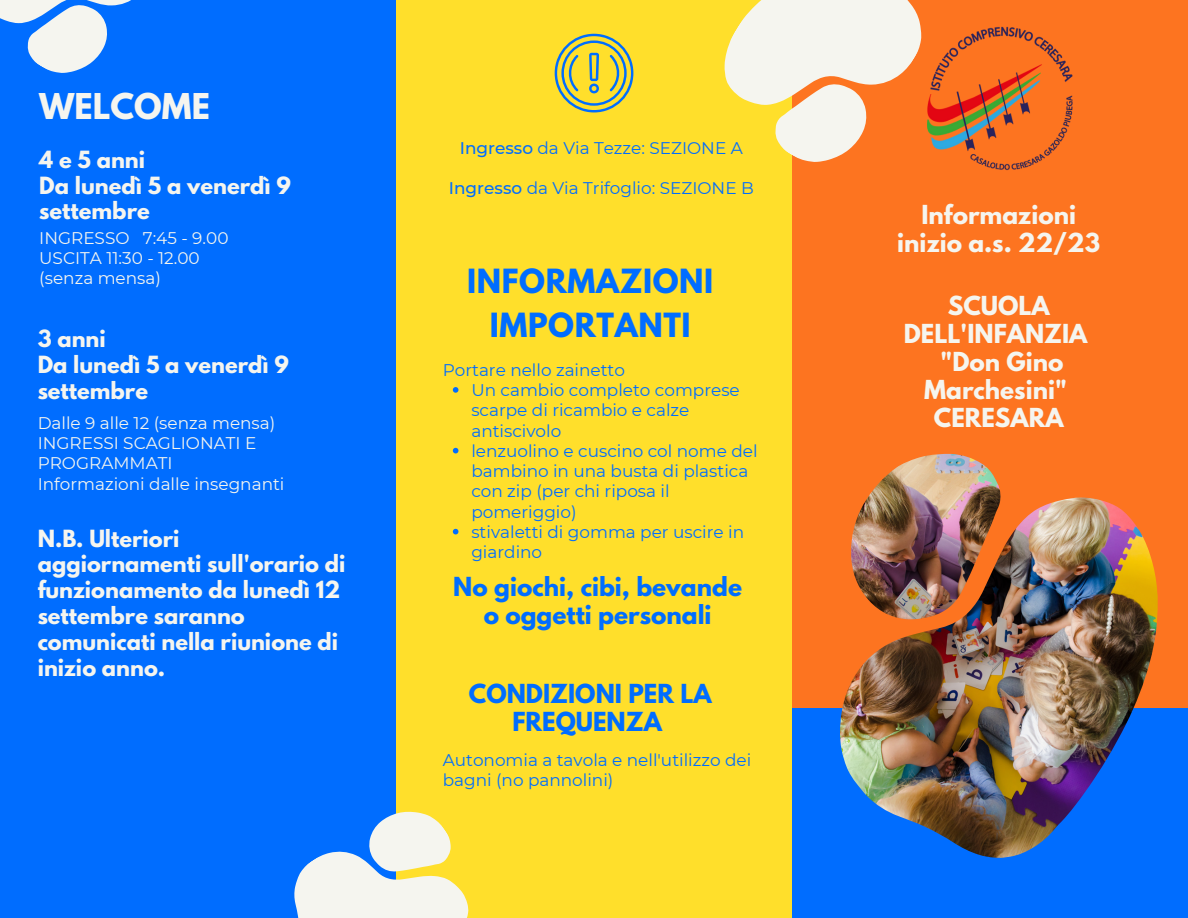
<style>
.page{position:relative;width:1188px;height:918px;background:#fd7420}
.page>*{position:absolute;margin:0;border:0;box-sizing:border-box;transform-origin:0 0}
.t1{font:700 31.5px "League Spartan";color:#f5f5ef}
.t2{font:700 29.55px/43.8px "League Spartan";letter-spacing:.02em;color:#006dff;text-align:center}
.t3{font:700 23.25px/27.9px "League Spartan";color:#f5f5ef;text-align:center}
.t4{font:700 23.25px/28.2px "League Spartan";color:#006dff;text-align:center}
.t5{font:700 21px/25.8px "League Spartan";color:#f5f5ef}
.t6{font:16.8px/20.2px "Montserrat";color:#006dff}
.t7{font:16.8px/20.2px "Montserrat";color:#f5f5ef}
.s1{font-weight:500}
</style>
<div class="page">
<div style="left:396px;top:0;width:396px;height:918px;background:#ffdf2b"></div>
<div style="left:792px;top:708px;width:396px;height:210px;background:#006dff"></div>
<div style="left:0;top:0;width:396px;height:918px;background:#006dff"></div>
<img style="left:840px;top:454px;width:318px;height:403px">
<svg style="left:724px;top:0;width:198px;height:162px;fill:#f5f5ef"></svg>
<svg style="left:0;top:0;width:131px;height:73px"></svg>
<svg style="left:294px;top:811px;width:175px;height:107px"></svg>
<img style="left:927px;top:26px;width:146px;height:145px">
<svg style="left:555px;top:34px;width:78px;height:78px"></svg>
<svg style="left:453px;top:387px;width:5px;height:6px"></svg>
<svg style="left:453px;top:448px;width:5px;height:5px"></svg>
<svg style="left:453px;top:529px;width:5px;height:5px"></svg>
<h1 class="t1" style="left:39px;top:91px;width:172px">WELCOME</h1>
<p class="t5" style="left:39px;top:150px;width:253px">4e5anni<br>Da lunedì 5 a venerdì 9 settembre</p>
<p class="t7" style="left:39px;top:227px;width:191px">INGRESSO 7:45 - 9.00<br>USCITA 11:30 - 12.00 (senza mensa)</p>
<p class="t5" style="left:38px;top:329px;width:253px">3 anni<br>Da lunedì 5 a venerdì 9 settembre</p>
<p class="t7" style="left:38px;top:413px;width:248px">Dalle 9 alle 12 (senza mensa)<br>INGRESSI SCAGLIONATI E<br>PROGRAMMATI<br>Informazioni dalle insegnanti</p>
<p class="t5" style="left:38px;top:528px;width:309px">N.B. Ulteriori aggiornamenti sull'orario di funzionamento da lunedì 12 settembre saranno comunicati nella riunione di inizio anno.</p>
<p class="t6" style="left:460px;top:138px;width:284px"><span class="s1">Ingresso</span> da Via Tezze: SEZIONE A</p>
<p class="t6" style="left:449px;top:178px;width:306px"><span class="s1">Ingresso</span> da Via Trifoglio: SEZIONE B</p>
<h2 class="t2" style="left:467px;top:263px;width:248px">INFORMAZIONI<br>IMPORTANTI</h2>
<p class="t6" style="left:443px;top:360px;width:184px">Portare nello zainetto</p>
<p class="t6" style="left:471px;top:380px;width:288px">Un cambio completo comprese scarpe di ricambio e calze antiscivolo<br>lenzuolino e cuscino col nome del bambino in una busta di plastica con zip (per chi riposa il pomeriggio)<br>stivaletti di gomma per uscire in giardino</p>
<h3 class="t4" style="left:453px;top:576px;width:290px">No giochi, cibi, bevande o oggetti personali</h3>
<h3 class="t4" style="left:469px;top:683px;width:244px">CONDIZIONI PER LA<br>FREQUENZA</h3>
<p class="t6" style="left:443px;top:750px;width:310px">Autonomia a tavola e nell'utilizzo dei bagni (no pannolini)</p>
<h3 class="t3" style="left:897px;top:204px;width:204px">Informazioni inizio a.s. 22/23</h3>
<h3 class="t3" style="left:904px;top:295px;width:185px">SCUOLA<br>DELL'INFANZIA "Don Gino<br>Marchesini"<br>CERESARA</h3>
</div>
